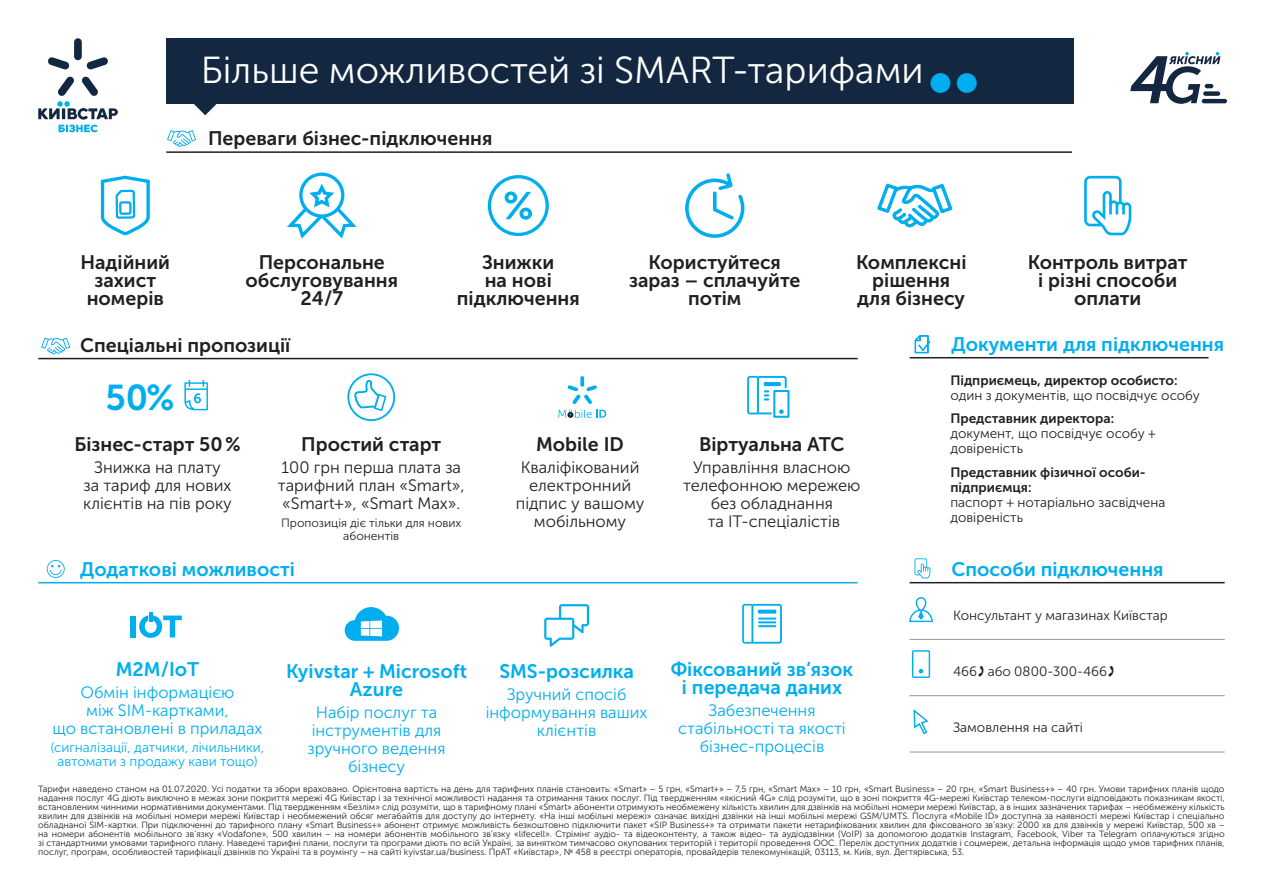
<style>
.page{position:relative;width:1263px;height:893px;background:#fff}
.page>*{position:absolute;margin:0;border:0;box-sizing:border-box;transform-origin:0 0}
.t1{font:37.5px "Museo Sans Cyrl 300 KS1.7";color:#fff}
.t2{font:35.7px "Museo Sans Cyrl 700";color:#00aeef}
.t3{font:19.5px/18px "Museo Sans Cyrl 700";color:#231f20;text-align:center}
.t4{font:19.5px/18px "Museo Sans Cyrl 700";color:#00aeef;text-align:center}
.t5{font:16.5px/18px "Museo Sans Cyrl 300";color:#00aeef;text-align:center}
.t6{font:16.5px/18px "Museo Sans Cyrl 300 KS1.7";color:#231f20;text-align:center}
.t7{font:16.5px/18px "Museo Sans Cyrl 300";color:#231f20;text-align:center}
.t8{font:13.5px/15px "Museo Sans Cyrl 300";color:#231f20}
.t9{font:13.5px/15px "Museo Sans Cyrl 700";color:#231f20}
.t10{font:13.5px/13.5px "Museo Sans Cyrl 300";color:#00aeef;text-align:center}
.t11{font:13.5px "Museo Sans Cyrl 300 KS1.7";color:#231f20}
.t12{font:12px/13.5px "Museo Sans Cyrl 300 KS1.7";color:#231f20;text-align:center}
.t13{font:9px/9px "Museo Sans Cyrl 300 KS1.7";color:#231f20;text-align:justify}
.s1{color:#00aeef}
</style>
<div class="page">
<div style="left:167px;top:38px;width:907px;height:66px;background:#132840"></div>
<svg style="left:194px;top:104px;width:23px;height:11px"></svg>
<hr style="left:1202px;top:99px;width:25px;height:4px;background:#132840;border-radius:2px">
<svg style="left:1130px;top:52px;width:90px;height:52px"></svg>
<div style="left:488px;top:175px;width:61px;height:61px;border:3px solid #00aeef;border-radius:50%"></div>
<svg style="left:505px;top:191px;width:27px;height:29px"></svg>
<svg style="left:1084px;top:176px;width:47px;height:59px"></svg>
<svg style="left:685px;top:173px;width:59px;height:65px"></svg>
<svg style="left:877px;top:183px;width:75px;height:44px"></svg>
<svg style="left:287px;top:172px;width:70px;height:67px"></svg>
<hr style="left:166px;top:151px;width:906px;height:2px;background:#231f20">
<svg style="left:167px;top:130px;width:29px;height:17px"></svg>
<hr style="left:38px;top:358px;width:820px;height:1px;background:#231f20">
<hr style="left:909px;top:582px;width:316px;height:1px;background:#231f20">
<svg style="left:914px;top:558px;width:16px;height:20px"></svg>
<hr style="left:909px;top:357px;width:299px;height:1px;background:#231f20">
<svg style="left:915px;top:335px;width:15px;height:18px"></svg>
<svg style="left:742px;top:604px;width:40px;height:40px"></svg>
<svg style="left:909px;top:597px;width:24px;height:25px"></svg>
<svg style="left:912px;top:650px;width:18px;height:28px"></svg>
<svg style="left:913px;top:709px;width:15px;height:25px"></svg>
<svg style="left:184px;top:380px;width:24px;height:30px"></svg>
<svg style="left:544px;top:604px;width:45px;height:43px"></svg>
<hr style="left:38px;top:582px;width:820px;height:1px;background:#00aeef">
<svg style="left:38px;top:38px;width:114px;height:540px"></svg>
<hr style="left:909px;top:639px;width:316px;height:1px;background:#939598">
<hr style="left:909px;top:695px;width:316px;height:1px;background:#939598">
<hr style="left:909px;top:752px;width:316px;height:1px;background:#939598">
<svg style="left:747px;top:376px;width:42px;height:42px"></svg>
<svg style="left:347px;top:373px;width:48px;height:48px"></svg>
<svg style="left:345px;top:607px;width:54px;height:34px"></svg>
<div style="left:361px;top:629px;width:8px;height:7px;background:#fff"></div>
<svg style="left:558px;top:410px;width:48px;height:8px"></svg>
<svg style="left:580px;top:376px;width:4px;height:11px"></svg>
<svg style="left:567px;top:385px;width:30px;height:19px"></svg>
<div style="left:130px;top:616px;width:6px;height:21px;background:#00aeef"></div>
<svg style="left:139px;top:613px;width:43px;height:25px"></svg>
<p class="t1" style="left:201px;top:50px;width:784px">Більше можливостей зі SMART-тарифами<span class="s1">¦</span></p>
<p class="t3" style="left:208px;top:130px;width:286px">Переваги бізнес-підключення</p>
<p class="t3" style="left:81px;top:253px;width:91px">Надійний захист номерів</p>
<p class="t3" style="left:246px;top:253px;width:154px">Персональне обслуговування<br>24/7</p>
<p class="t3" style="left:457px;top:253px;width:124px">Знижки<br>на нові підключення</p>
<p class="t3" style="left:1028px;top:253px;width:161px">Контроль витрат і різні способи оплати</p>
<p class="t3" style="left:649px;top:253px;width:134px">Користуйтеся</p>
<p class="t3" style="left:629px;top:271px;width:173px">зараз – сплачуйте потім</p>
<p class="t3" style="left:856px;top:253px;width:112px">Комплексні рішення для бізнесу</p>
<p class="t3" style="left:80px;top:336px;width:212px">Спеціальні пропозиції</p>
<h2 class="t2" style="left:106px;top:377px;width:71px">50%</h2>
<p class="t3" style="left:74px;top:435px;width:168px">Бізнес-старт 50%</p>
<p class="t6" style="left:83px;top:459px;width:150px">Знижка на плату<br>за тариф для нових клієнтів на пів року</p>
<p class="t3" style="left:301px;top:435px;width:142px">Простий старт</p>
<p class="t6" style="left:278px;top:459px;width:188px;text-align:left">100 грн перша плата за тарифний план «Smart», «Smart+», «Smart Max».</p>
<p class="t12" style="left:281px;top:516px;width:182px">Пропозиція діє тільки для нових абонентів</p>
<p class="t4" style="left:80px;top:560px;width:216px">Додаткові можливості</p>
<p class="t3" style="left:536px;top:435px;width:89px">Mobile ID</p>
<p class="t6" style="left:516px;top:459px;width:130px">Кваліфікований електронний підпис у вашому мобільному</p>
<p class="t3" style="left:699px;top:435px;width:147px">Віртуальна АТС</p>
<p class="t7" style="left:683px;top:459px;width:179px">Управління власною телефонною мережею без обладнання<br>та ІТ-спеціалістів</p>
<p class="t4" style="left:116px;top:660px;width:85px">М2М/ІоТ</p>
<p class="t5" style="left:53px;top:684px;width:211px">Обмін інформацією<br>між SIM-картками,<br>що встановлені в приладах</p>
<p class="t10" style="left:51px;top:741px;width:215px">(сигналізації, датчики, лічильники, автомати з продажу кави тощо)</p>
<p class="t4" style="left:286px;top:662px;width:182px">Kyivstar + Microsoft<br>Azure</p>
<p class="t5" style="left:307px;top:703px;width:140px">Набір послуг та інструментів для зручного ведення бізнесу</p>
<p class="t4" style="left:499px;top:662px;width:136px">SMS-розсилка</p>
<p class="t5" style="left:486px;top:685px;width:163px">Зручний спосіб інформування ваших клієнтів</p>
<p class="t4" style="left:671px;top:660px;width:184px">Фіксований зв’язок</p>
<p class="t4" style="left:682px;top:678px;width:162px">і передача даних</p>
<p class="t5" style="left:708px;top:702px;width:109px">Забезпечення</p>
<p class="t5" style="left:678px;top:720px;width:169px">стабільності та якості бізнес-процесів</p>
<p class="t4" style="left:951px;top:335px;width:274px">Документи для підключення</p>
<p class="t9" style="left:950px;top:373px;width:229px">Підприємець, директор особисто:</p>
<p class="t8" style="left:950px;top:388px;width:251px">один з документів, що посвідчує особу</p>
<p class="t9" style="left:950px;top:411px;width:165px">Представник директора:</p>
<p class="t8" style="left:950px;top:426px;width:207px">документ, що посвідчує особу + довіреність</p>
<p class="t9" style="left:950px;top:465px;width:197px">Представник фізичної особи&shy;підприємця:</p>
<p class="t8" style="left:950px;top:495px;width:216px">паспорт + нотаріально засвідчена довіреність</p>
<p class="t4" style="left:951px;top:560px;width:213px">Способи підключення</p>
<p class="t8" style="left:953px;top:608px;width:216px">Консультант у магазинах Київстар</p>
<p class="t11" style="left:953px;top:664px;width:163px">466¡ або 0800-300-466¡</p>
<p class="t8" style="left:953px;top:720px;width:132px">Замовлення на сайті</p>
<p class="t13" style="left:38px;top:784px;width:1188px">Тарифи наведено станом на 01.07.2020. Усі податки та збори враховано. Орієнтовна вартість на день для тарифних планів становить: «Smart» – 5 грн, «Smart+» – 7,5 грн, «Smart Max» – 10 грн, «Smart Business» – 20 грн, «Smart Business+» – 40 грн. Умови тарифних планів щодо надання послуг 4G діють виключно в межах зони покриття мережі 4G Київстар і за технічної можливості надання та отримання таких послуг. Під твердженням «якісний 4G» слід розуміти, що в зоні покриття 4G-мережі Київстар телеком-послуги відповідають показникам якості, встановленим чинними нормативними документами. Під твердженням «Безлім» слід розуміти, що в тарифному плані «Smart» абоненти отримують необмежену кількість хвилин для дзвінків на мобільні номери мережі Київстар, а в інших зазначених тарифах – необмежену кількість хвилин для дзвінків на мобільні номери мережі Київстар і необмежений обсяг мегабайтів для доступу до інтернету. «На інші мобільні мережі» означає вихідні дзвінки на інші мобільні мережі GSM/UMТS. Послуга «Mobile ID» доступна за наявності мережі Київстар і спеціально обладнаної SIM-картки. При підключенні до тарифного плану «Smart Business+» абонент отримує можливість безкоштовно підключити пакет «SIP Business+» та отримати пакети нетарифікованих хвилин для фіксованого зв’язку: 2000 хв для дзвінків у мережі Київстар, 500 хв – на номери абонентів мобільного зв’язку «Vodafone», 500 хвилин – на номери абонентів мобільного зв’язку «lifecell». Стрімінг аудіо- та відеоконтенту, а також відео- та аудіодзвінки (VoIP) за допомогою додатків Instagram, Facebook, Viber та Telegram оплачуються згідно зі стандартними умовами тарифного плану. Наведені тарифні плани, послуги та програми діють по всій Україні, за винятком тимчасово окупованих територій і території проведення ООС. Перелік доступних додатків і соцмереж, детальна інформація щодо умов тарифних планів, послуг, програм, особливостей тарифікації дзвінків по Україні та в роумінгу – на сайті kyivstar.ua/business. ПрАТ «Київстар», № 458 в реєстрі операторів, провайдерів телекомунікацій, 03113, м. Київ, вул. Дегтярівська, 53.</p>
</div>
